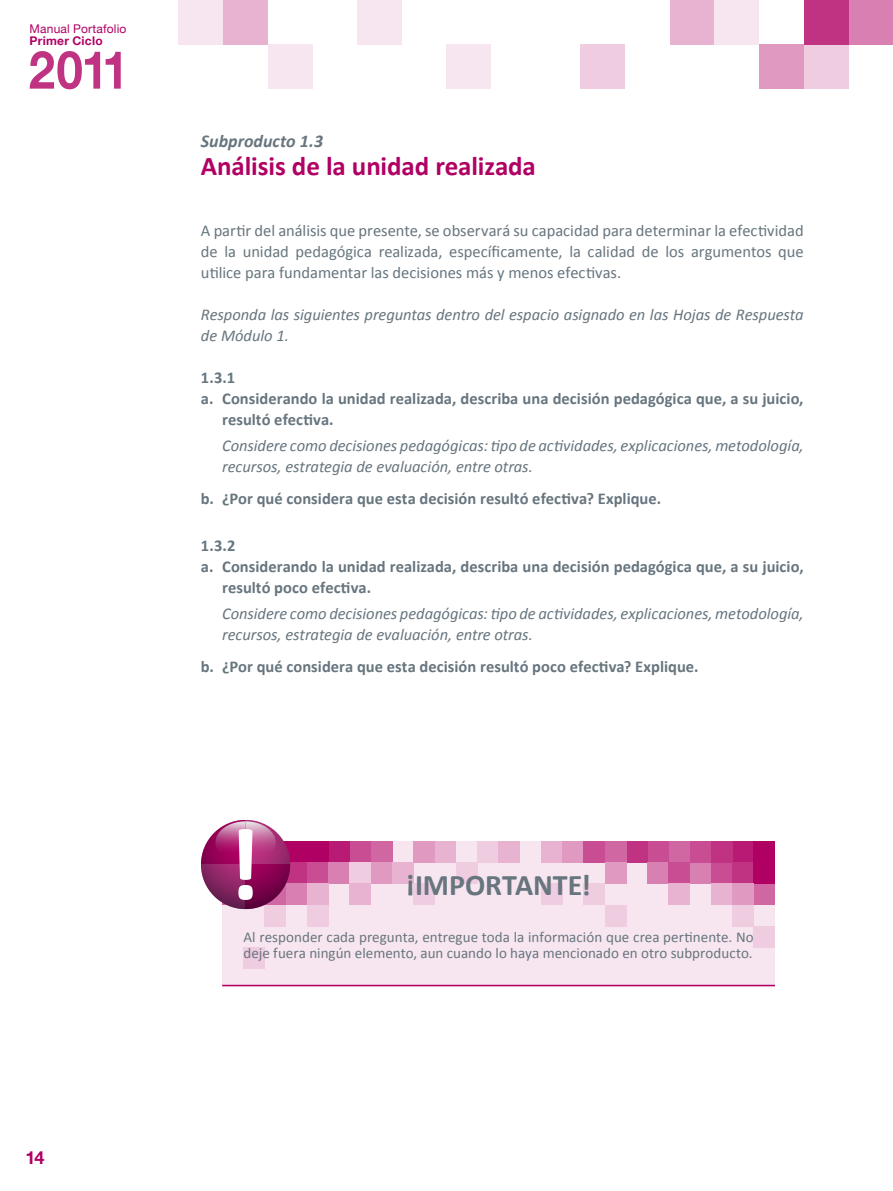
<style>
.page{position:relative;width:893px;height:1191px;background:#fff}
.page>*{position:absolute;margin:0;border:0;box-sizing:border-box;transform-origin:0 0}
.t1{font:700 30px "Calibri";color:#67757e}
.t2{font:700 27px "Calibri";letter-spacing:-.005em;color:#b10064}
.t3{font:italic 700 18px "Calibri";color:#67757e}
.t4{font:700 18px "Helvetica Neue";color:#b10064}
.t5{font:italic 16.5px/21px "Calibri";color:#67757e}
.t6{font:700 16.5px "Calibri";color:#67757e}
.t7{font:16.5px/21px "Calibri";color:#67757e;text-align:justify}
.t8{font:15px/16.5px "Calibri";letter-spacing:.005em;color:#67757e}
.t9{font:12px "Helvetica Neue";letter-spacing:.015em;color:#b10064}
.t10{font:700 12px "Helvetica Neue";letter-spacing:.02em;color:#b10064}
</style>
<div class="page">
<svg style="left:30px;top:51px;width:70px;height:38px"></svg>
<svg style="left:106px;top:52px;width:15px;height:37px"></svg>
<div style="left:223px;top:0;width:45px;height:45px;background:#e8b3d1"></div>
<div style="left:179px;top:0;width:44px;height:45px;background:#f7e6f0"></div>
<div style="left:268px;top:45px;width:45px;height:44px;background:#f7e6f0"></div>
<div style="left:357px;top:0;width:45px;height:45px;background:#f7e6f0"></div>
<div style="left:446px;top:45px;width:45px;height:44px;background:#f7e6f0"></div>
<div style="left:580px;top:45px;width:45px;height:44px;background:#efcce0"></div>
<div style="left:848px;top:0;width:45px;height:45px;background:#d880b2"></div>
<div style="left:804px;top:45px;width:44px;height:44px;background:#efcce0"></div>
<div style="left:670px;top:0;width:44px;height:45px;background:#e8b3d1"></div>
<div style="left:804px;top:0;width:44px;height:45px;background:#c03383"></div>
<div style="left:714px;top:0;width:45px;height:45px;background:#f7e6f0"></div>
<div style="left:759px;top:45px;width:45px;height:44px;background:#e099c1"></div>
<hr style="left:892px;top:45px;width:1px;height:44px;background:#efcce0">
<hr style="left:892px;top:0;width:1px;height:45px;background:#f7e6f0">
<div style="left:222px;top:841px;width:553px;height:145px;background:#f7e6f0"></div>
<div style="left:435px;top:841px;width:21px;height:21px;background:#e8b3d1"></div>
<div style="left:477px;top:841px;width:22px;height:21px;background:#efcce0"></div>
<div style="left:690px;top:862px;width:21px;height:21px;background:#d880b2"></div>
<div style="left:690px;top:841px;width:21px;height:21px;background:#c84d93"></div>
<div style="left:669px;top:841px;width:21px;height:21px;background:#d066a2"></div>
<div style="left:647px;top:841px;width:22px;height:21px;background:#c84d93"></div>
<div style="left:626px;top:841px;width:21px;height:21px;background:#c03383"></div>
<div style="left:605px;top:841px;width:21px;height:21px;background:#d066a2"></div>
<div style="left:541px;top:841px;width:21px;height:21px;background:#e8b3d1"></div>
<div style="left:562px;top:841px;width:22px;height:21px;background:#e099c1"></div>
<div style="left:584px;top:841px;width:21px;height:21px;background:#c84d93"></div>
<div style="left:732px;top:841px;width:22px;height:21px;background:#b91a74"></div>
<div style="left:499px;top:841px;width:21px;height:21px;background:#e8b3d1"></div>
<div style="left:754px;top:841px;width:21px;height:21px;background:#b10064"></div>
<div style="left:414px;top:841px;width:21px;height:21px;background:#e099c1"></div>
<div style="left:371px;top:841px;width:21px;height:21px;background:#d066a2"></div>
<div style="left:350px;top:841px;width:21px;height:21px;background:#c84d93"></div>
<div style="left:328px;top:841px;width:22px;height:21px;background:#b91a74"></div>
<div style="left:307px;top:841px;width:21px;height:21px;background:#b10064"></div>
<div style="left:286px;top:841px;width:21px;height:21px;background:#b10064"></div>
<div style="left:286px;top:862px;width:21px;height:21px;background:#c03383"></div>
<div style="left:307px;top:862px;width:21px;height:21px;background:#c84d93"></div>
<div style="left:328px;top:862px;width:22px;height:21px;background:#d880b2"></div>
<div style="left:350px;top:862px;width:21px;height:21px;background:#efcce0"></div>
<div style="left:371px;top:862px;width:21px;height:21px;background:#e099c1"></div>
<div style="left:392px;top:862px;width:22px;height:21px;background:#e8b3d1"></div>
<div style="left:711px;top:862px;width:21px;height:21px;background:#c84d93"></div>
<div style="left:754px;top:926px;width:21px;height:21px;background:#efcce0"></div>
<div style="left:605px;top:905px;width:21px;height:21px;background:#efcce0"></div>
<div style="left:647px;top:862px;width:22px;height:21px;background:#d880b2"></div>
<div style="left:669px;top:862px;width:21px;height:21px;background:#c84d93"></div>
<div style="left:732px;top:862px;width:22px;height:21px;background:#c03383"></div>
<div style="left:711px;top:841px;width:21px;height:21px;background:#c03383"></div>
<div style="left:754px;top:883px;width:21px;height:22px;background:#d066a2"></div>
<div style="left:754px;top:862px;width:21px;height:21px;background:#b10064"></div>
<div style="left:456px;top:862px;width:21px;height:21px;background:#efcce0"></div>
<div style="left:669px;top:883px;width:21px;height:22px;background:#e8b3d1"></div>
<div style="left:711px;top:883px;width:21px;height:22px;background:#e8b3d1"></div>
<div style="left:732px;top:883px;width:22px;height:22px;background:#e099c1"></div>
<div style="left:584px;top:883px;width:21px;height:22px;background:#efcce0"></div>
<div style="left:541px;top:883px;width:21px;height:22px;background:#efcce0"></div>
<div style="left:414px;top:883px;width:21px;height:22px;background:#efcce0"></div>
<div style="left:243px;top:947px;width:22px;height:21px;background:#efcce0"></div>
<div style="left:350px;top:883px;width:21px;height:22px;background:#e8b3d1"></div>
<div style="left:286px;top:883px;width:21px;height:22px;background:#d880b2"></div>
<div style="left:732px;top:905px;width:22px;height:21px;background:#efcce0"></div>
<div style="left:605px;top:862px;width:21px;height:21px;background:#e099c1"></div>
<div style="left:307px;top:905px;width:21px;height:21px;background:#efcce0"></div>
<div style="left:307px;top:883px;width:21px;height:22px;background:#e8b3d1"></div>
<div style="left:265px;top:905px;width:21px;height:21px;background:#efcce0"></div>
<hr style="left:222px;top:984px;width:553px;height:2px;background:#b10064">
<svg style="left:201px;top:820px;width:89px;height:89px"></svg>
<p class="t9" style="left:30px;top:21px;width:98px">Manual Portafolio</p>
<p class="t10" style="left:30px;top:33px;width:75px">Primer Ciclo</p>
<p class="t3" style="left:201px;top:130px;width:124px">Subproducto 1.3</p>
<h2 class="t2" style="left:201px;top:149px;width:337px">Análisis de la unidad realizada</h2>
<p class="t7" style="left:201px;top:219px;width:604px">A partir del análisis que presente, se observará su capacidad para determinar la efectividad de la unidad pedagógica realizada, específicamente, la calidad de los argumentos que utilice para fundamentar las decisiones más y menos efectivas.</p>
<p class="t5" style="left:201px;top:303px;width:604px">Responda las siguientes preguntas dentro del espacio asignado en las Hojas de Respuesta de Módulo 1.</p>
<p class="t6" style="left:201px;top:367px;width:36px">1.3.1</p>
<p class="t6" style="left:201px;top:388px;width:604px">a. Considerando la unidad realizada, describa una decisión pedagógica que, a su juicio,</p>
<p class="t6" style="left:222px;top:409px;width:113px">resultó efectiva.</p>
<p class="t5" style="left:222px;top:434px;width:583px">Considere como decisiones pedagógicas: tipo de actividades, explicaciones, metodología, recursos, estrategia de evaluación, entre otras.</p>
<p class="t6" style="left:201px;top:488px;width:462px">b. ¿Por qué considera que esta decisión resultó efectiva? Explique.</p>
<p class="t6" style="left:201px;top:535px;width:36px">1.3.2</p>
<p class="t6" style="left:201px;top:556px;width:604px">a. Considerando la unidad realizada, describa una decisión pedagógica que, a su juicio,</p>
<p class="t6" style="left:222px;top:577px;width:150px">resultó poco efectiva.</p>
<p class="t5" style="left:222px;top:602px;width:583px">Considere como decisiones pedagógicas: tipo de actividades, explicaciones, metodología, recursos, estrategia de evaluación, entre otras.</p>
<p class="t6" style="left:201px;top:656px;width:499px">b. ¿Por qué considera que esta decisión resultó poco efectiva? Explique.</p>
<p class="t4" style="left:26px;top:1146px;width:21px">14</p>
<h1 class="t1" style="left:406px;top:866px;width:186px">¡importante!</h1>
<p class="t8" style="left:243px;top:928px;width:512px">Al responder cada pregunta, entregue toda la información que crea pertinente. No deje fuera ningún elemento, aun cuando lo haya mencionado en otro subproducto.</p>
</div>
